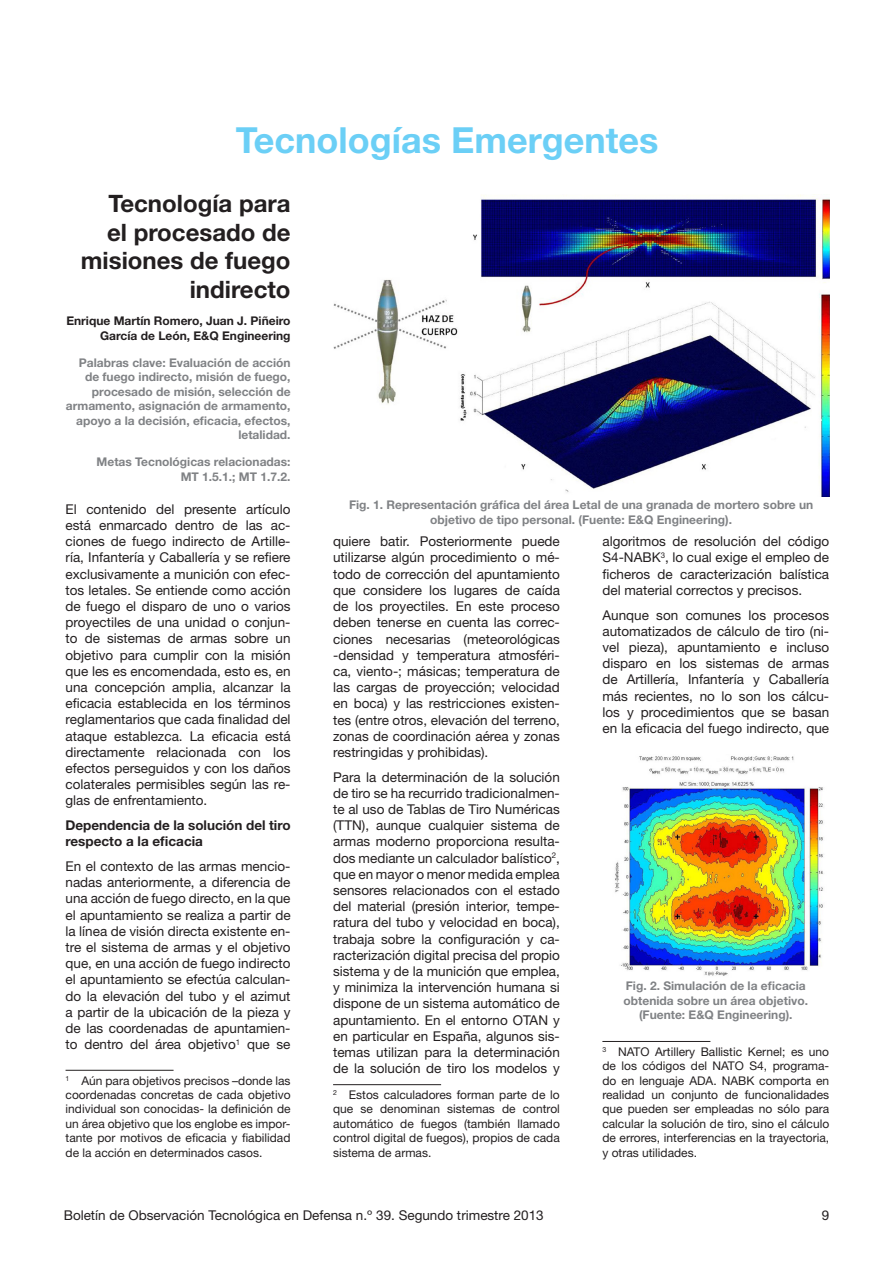
<style>
.page{position:relative;width:893px;height:1263px;background:#fff}
.page>*{position:absolute;margin:0;border:0;box-sizing:border-box;transform-origin:0 0}
.t1{font:700 36px "Helvetica Neue LT Std";color:#6bcff6}
.t2{font:700 24px/28.8px "Helvetica Neue LT Std";color:#231f20;text-align:right}
.Texto{font:13.5px/16.2px "Helvetica Neue LT Std";color:#231f20;text-align:justify}
.t3{font:700 13.5px/16.2px "Helvetica Neue LT Std";color:#231f20}
.notas{font:12px/14.4px "Helvetica Neue LT Std";color:#231f20;text-align:justify}
.Pie_de_foto{font:700 12px/14.4px "Helvetica Neue LT Std";color:#808285;text-align:right}
.t4{font:700 12px/14.4px "Helvetica Neue LT Std";color:#231f20;text-align:right}
</style>
<div class="page">
<hr style="left:66px;top:1070px;width:108px;height:1px;background:#231f20">
<hr style="left:333px;top:1084px;width:108px;height:1px;background:#231f20">
<hr style="left:602px;top:1041px;width:108px;height:1px;background:#231f20">
<img style="left:333px;top:195px;width:496px;height:302px">
<img style="left:615px;top:756px;width:208px;height:220px">
<h1 class="t1" style="left:236px;top:118px;width:424px">Tecnologías Emergentes</h1>
<p class="t2" style="left:81px;top:188px;width:211px">Tecnología para<br>el procesado de misiones de fuego indirecto</p>
<p class="t4" style="left:66px;top:314px;width:226px">Enrique Martín Romero, Juan J. Piñeiro<br>García de León, E&amp;Q Engineering</p>
<p class="Pie_de_foto" style="left:66px;top:355px;width:226px">Palabras clave: Evaluación de acción de fuego indirecto, misión de fuego, procesado de misión, selección de armamento, asignación de armamento, apoyo a la decisión, eficacia, efectos, letalidad.</p>
<p class="Pie_de_foto" style="left:97px;top:454px;width:195px">Metas Tecnológicas relacionadas:<br>MT 1.5.1.; MT 1.7.2.</p>
<p class="Texto" style="left:66px;top:501px;width:227px">El contenido del presente artículo está enmarcado dentro de las ac&shy;ciones de fuego indirecto de Artille&shy;ría, Infantería y Caballería y se refiere exclusivamente a munición con efec&shy;tos letales. Se entiende como acción de fuego el disparo de uno o varios proyectiles de una unidad o conjun&shy;to de sistemas de armas sobre un objetivo para cumplir con la misión que les es encomendada, esto es, en una concepción amplia, alcanzar la eficacia establecida en los términos reglamentarios que cada finalidad del ataque establezca. La eficacia está directamente relacionada con los efectos perseguidos y con los daños colaterales permisibles según las re&shy;glas de enfrentamiento.</p>
<p class="t3" style="left:66px;top:817px;width:227px">Dependencia de la solución del tiro respecto a la eficacia</p>
<p class="Texto" style="left:66px;top:858px;width:227px">En el contexto de las armas mencio&shy;nadas anteriormente, a diferencia de una acción de fuego directo, en la que el apuntamiento se realiza a partir de la línea de visión directa existente en&shy;tre el sistema de armas y el objetivo que, en una acción de fuego indirecto el apuntamiento se efectúa calculan&shy;do la elevación del tubo y el azimut a partir de la ubicación de la pieza y de las coordenadas de apuntamien&shy;to dentro del área objetivo<sup>1</sup> que se</p>
<p class="notas" style="left:66px;top:1073px;width:227px"><sup>1</sup> Aún para objetivos precisos –donde las coordenadas concretas de cada objetivo individual son conocidas- la definición de un área objetivo que los englobe es impor&shy;tante por motivos de eficacia y fiabilidad de la acción en determinados casos.</p>
<p class="Pie_de_foto" style="left:349px;top:498px;width:466px;text-align:center">Fig. 1. Representación gráfica del área Letal de una granada de mortero sobre un objetivo de tipo personal. (Fuente: E&amp;Q Engineering).</p>
<p class="Texto" style="left:602px;top:533px;width:228px">algoritmos de resolución del código S4-NABK<sup>3</sup>, lo cual exige el empleo de ficheros de caracterización balística del material correctos y precisos.</p>
<p class="Texto" style="left:602px;top:606px;width:228px">Aunque son comunes los procesos automatizados de cálculo de tiro (ni&shy;vel pieza), apuntamiento e incluso disparo en los sistemas de armas de Artillería, Infantería y Caballería más recientes, no lo son los cálcu&shy;los y procedimientos que se basan en la eficacia del fuego indirecto, que</p>
<p class="Texto" style="left:333px;top:533px;width:228px">quiere batir. Posteriormente puede utilizarse algún procedimiento o mé&shy;todo de corrección del apuntamiento que considere los lugares de caída de los proyectiles. En este proceso deben tenerse en cuenta las correc&shy;ciones necesarias (meteorológicas -densidad y temperatura atmosféri&shy;ca, viento-; másicas; temperatura de las cargas de proyección; velocidad en boca) y las restricciones existen&shy;tes (entre otros, elevación del terreno, zonas de coordinación aérea y zonas restringidas y prohibidas).</p>
<p class="Texto" style="left:333px;top:768px;width:228px">Para la determinación de la solución de tiro se ha recurrido tradicionalmen&shy;te al uso de Tablas de Tiro Numéricas (TTN), aunque cualquier sistema de armas moderno proporciona resulta&shy;dos mediante un calculador balístico<sup>2</sup>, que en mayor o menor medida emplea sensores relacionados con el estado del material (presión interior, tempe&shy;ratura del tubo y velocidad en boca), trabaja sobre la configuración y ca&shy;racterización digital precisa del propio sistema y de la munición que emplea, y minimiza la intervención humana si dispone de un sistema automático de apuntamiento. En el entorno OTAN y en particular en España, algunos sis&shy;temas utilizan para la determinación de la solución de tiro los modelos y</p>
<p class="notas" style="left:333px;top:1087px;width:228px"><sup>2</sup> Estos calculadores forman parte de lo que se denominan sistemas de control automático de fuegos (también llamado control digital de fuegos), propios de cada sistema de armas.</p>
<p class="Pie_de_foto" style="left:624px;top:978px;width:186px;text-align:center">Fig. 2. Simulación de la eficacia obtenida sobre un área objetivo. (Fuente: E&amp;Q Engineering).</p>
<p class="notas" style="left:602px;top:1044px;width:228px"><sup>3</sup> NATO Artillery Ballistic Kernel; es uno de los códigos del NATO S4, programa&shy;do en lenguaje ADA. NABK comporta en realidad un conjunto de funcionalidades que pueden ser empleadas no sólo para calcular la solución de tiro, sino el cálculo de errores, interferencias en la trayectoria, y otras utilidades.</p>
<p class="Texto" style="left:64px;top:1207px;width:481px">Boletín de Observación Tecnológica en Defensa n.º 39. Segundo trimestre 2013</p>
<p class="Texto" style="left:822px;top:1207px;width:9px">9</p>
</div>
